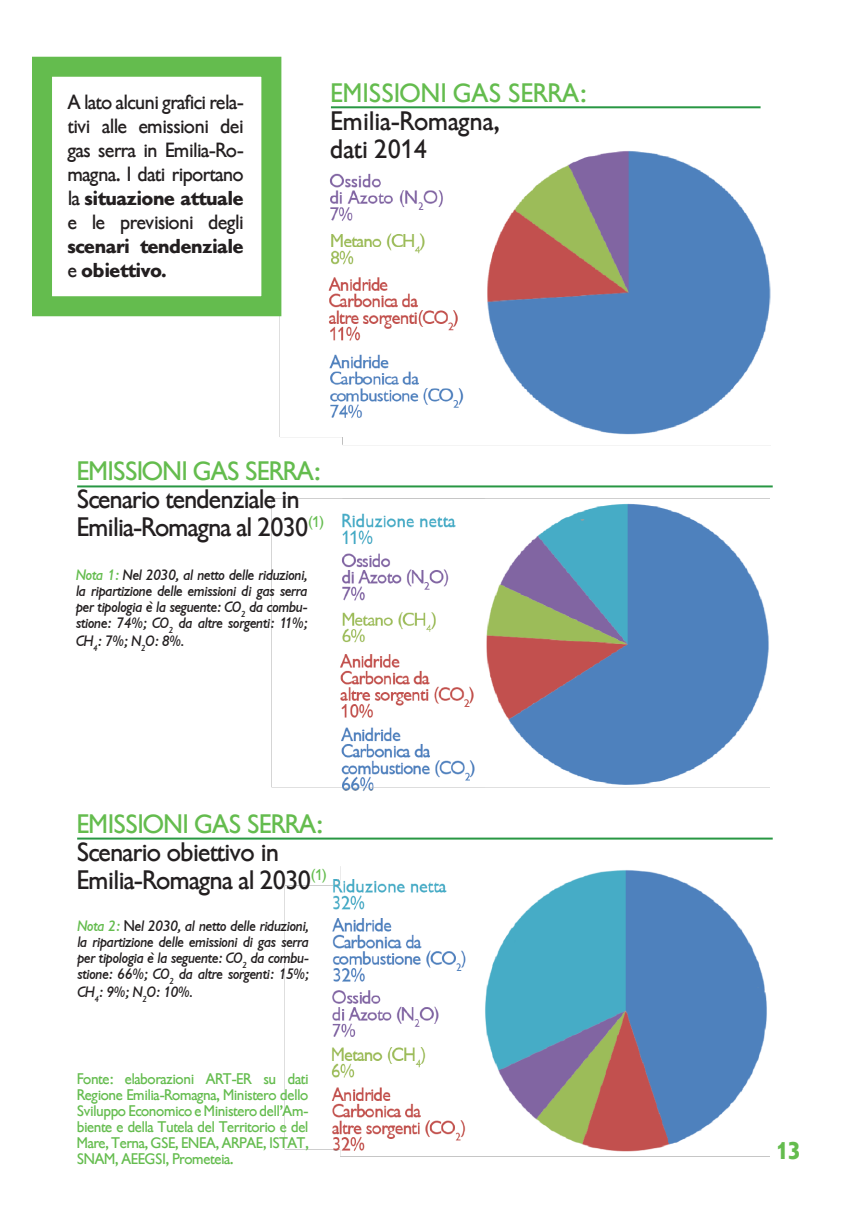
<style>
.page{position:relative;width:851px;height:1214px;background:#fff}
.page>*{position:absolute;margin:0;border:0;box-sizing:border-box;transform-origin:0 0}
.sottotitolo{font:26px "Gibson";letter-spacing:-.02em;color:#231f20}
.sottotitolo-2{font:26px "Gibson";letter-spacing:-.02em;color:#64bc4e}
.sottotitolo-3{font:26px "Gibson";color:#231f20}
.sottotitolo-4{font:26px "Gibson";color:#64bc4e}
.t1{font:700 24px "Gibson";color:#64bc4e}
.paragrafo{font:20px/24px "Gibson";letter-spacing:-.02em;color:#231f20;text-align:justify}
.paragrafo-2{font:italic 15px/16px "Gibson";letter-spacing:-.01em;color:#231f20;text-align:justify}
.paragrafo-3{font:15px/16px "Gibson";letter-spacing:-.02em;color:#64bc4e;text-align:justify}
.s1{font-weight:700}
.s2{color:#64bc4e}
.s3{font-style:normal}
</style>
<div class="page">
<img style="left:255px;top:145px;width:515px;height:301px">
<img style="left:284px;top:866px;width:485px;height:291px">
<img style="left:271px;top:498px;width:498px;height:293px">
<div style="left:32px;top:57px;width:249px;height:259px;border:20px solid #64bc4e"></div>
<hr style="left:331px;top:106px;width:429px;height:2px;background:#289743">
<hr style="left:77px;top:485px;width:695px;height:2px;background:#289743">
<hr style="left:77px;top:837px;width:695px;height:2px;background:#289743">
<p class="paragrafo" style="left:68px;top:91px;width:177px">A lato alcuni grafici rela&shy;tivi alle emissioni dei gas serra in Emilia-Ro&shy;magna. I dati riportano la <span class="s1">situazione attuale </span>e le previsioni degli <span class="s1">scenari tendenziale </span>e <span class="s1">obiettivo.</span></p>
<p class="sottotitolo-4" style="left:331px;top:78px;width:257px">EMISSIONI GAS SERRA:</p>
<p class="sottotitolo-3" style="left:331px;top:106px;width:170px">Emilia-Romagna,</p>
<p class="sottotitolo-3" style="left:331px;top:134px;width:98px">dati 2014</p>
<p class="sottotitolo-2" style="left:77px;top:455px;width:244px">EMISSIONI GAS SERRA:</p>
<p class="sottotitolo" style="left:77px;top:483px;width:224px">Scenario tendenziale in</p>
<p class="sottotitolo" style="left:77px;top:511px;width:249px">Emilia-Romagna al 2030<sup>(1)</sup></p>
<p class="paragrafo-2" style="left:76px;top:567px;width:233px"><span class="s2">Nota 1:</span> Nel 2030, al netto delle riduzioni, la ripartizione delle emissioni di gas serra per tipologia è la seguente: CO<sub>2</sub> da combu&shy;stione: 74%; CO<sub>2</sub> da altre sorgenti: 11%;</p>
<p class="paragrafo-2" style="left:76px;top:633px;width:109px">CH<sub>4</sub>: 7%; N<sub>2</sub>O: 8%.</p>
<p class="sottotitolo-2" style="left:77px;top:808px;width:247px">EMISSIONI GAS SERRA:</p>
<p class="sottotitolo" style="left:77px;top:836px;width:204px">Scenario obiettivo in</p>
<p class="sottotitolo" style="left:77px;top:864px;width:252px">Emilia-Romagna al 2030<sup>(1)</sup></p>
<p class="paragrafo-2" style="left:78px;top:918px;width:233px"><span class="s2">Nota 2:</span> <span class="s3">N</span>el 2030, al netto delle riduzioni, la ripartizione delle emissioni di gas serra per tipologia è la seguente: CO<sub>2</sub> da combu&shy;stione: 66%; CO<sub>2</sub> da altre sorgenti: 15%;</p>
<p class="paragrafo-2" style="left:78px;top:984px;width:117px">CH<sub>4</sub>: 9%; N<sub>2</sub>O: 10%.</p>
<p class="paragrafo-3" style="left:77px;top:1070px;width:233px">Fonte: elaborazioni ART-ER su dati Regione Emilia-Romagna, Ministero dello Sviluppo Economico e Ministero dell’Am&shy;biente e della Tutela del Territorio e del Mare, Terna, GSE, ENEA, ARPAE, ISTAT, SNAM, AEEGSI, Prometeia.</p>
<h2 class="t1" style="left:776px;top:1136px;width:27px">13</h2>
</div>
